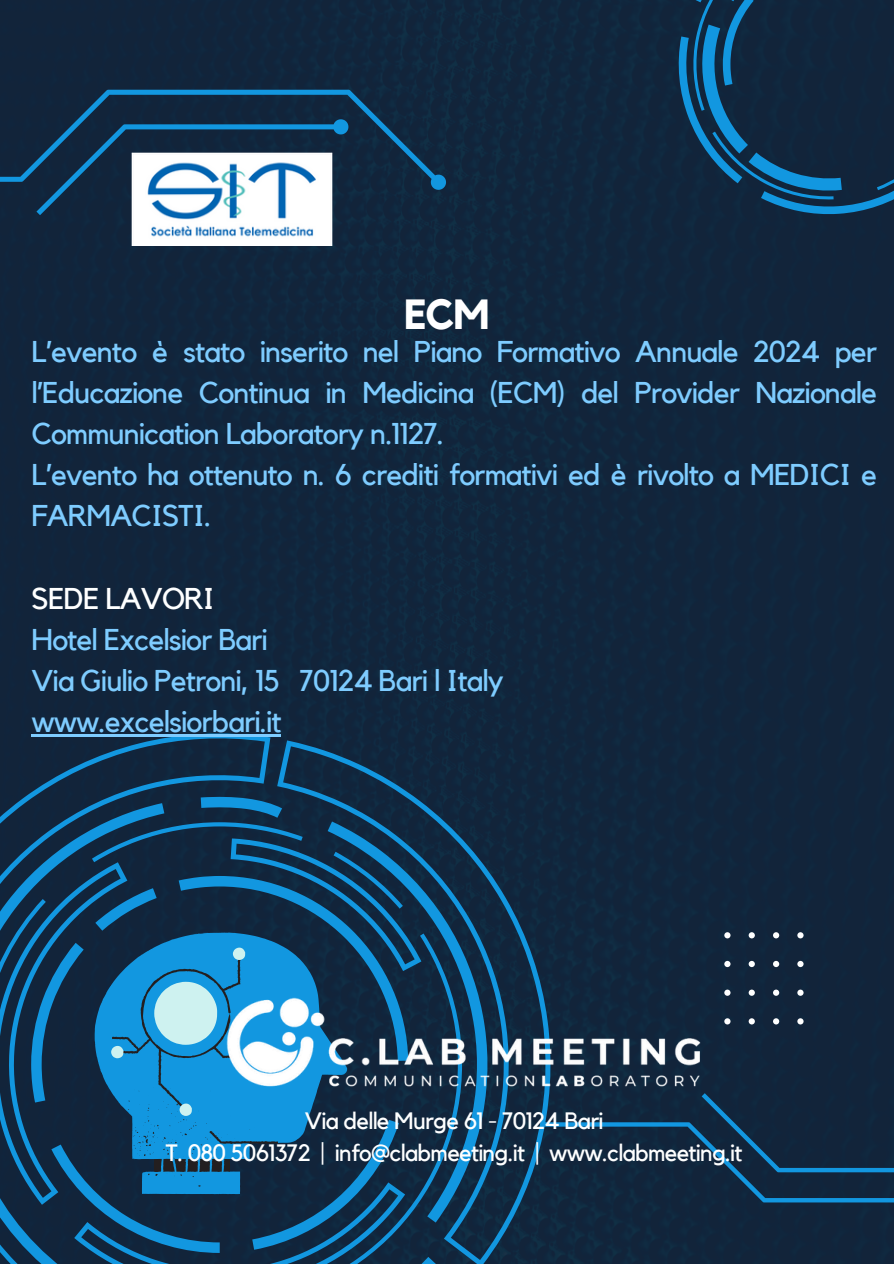
<style>
.page{position:relative;width:894px;height:1264px;background:#fff}
.page>*{position:absolute;margin:0;border:0;box-sizing:border-box;transform-origin:0 0}
.t1{font:700 42px "Kollektif";color:#fff}
.t2{font:30px/41.1px "Kollektif";letter-spacing:-.03em;color:#7eccff}
.t3{font:23.7px "Kollektif";letter-spacing:-.03em;color:#feffff}
.s1{color:#feffff}
</style>
<div class="page">
<div style="left:0;top:0;width:893px;height:1263px;background:#11243b"></div>
<svg style="left:0;top:730px;width:553px;height:533px;background:#113959"></svg>
<svg style="left:676px;top:0;width:217px;height:215px;background:#113452"></svg>
<svg style="left:749px;top:1093px;width:144px;height:109px;background:#112e48"></svg>
<svg style="left:0;top:90px;width:446px;height:125px;background:#11304c"></svg>
<svg style="left:95px;top:932px;width:90px;height:262px;background:#114469"></svg>
<svg style="left:111px;top:947px;width:74px;height:240px;background:#2485bb"></svg>
<svg style="left:749px;top:932px;width:53px;height:92px;background:#213348"></svg>
<img style="left:131px;top:152px;width:202px;height:94px">
<hr style="left:32px;top:734px;width:249px;height:3px;background:#7eccff">
<img style="left:185px;top:886px;width:564px;height:316px">
<p class="t1" style="left:404px;top:295px;width:87px">ECM</p>
<p class="t2" style="left:32px;top:332px;width:846px">L’evento è stato inserito nel Piano Formativo Annuale 2024 per l’Educazione Continua in Medicina (ECM) del Provider Nazionale Communication Laboratory n.1127.<br>L’evento ha ottenuto n. 6 crediti formativi ed è rivolto a MEDICI e FARMACISTI.</p>
<p class="t2" style="left:32px;top:579px;width:473px"><span class="s1">SEDE LAVORI<br></span>Hotel Excelsior Bari<br>Via Giulio Petroni, 15 70124 Bari l Italy www.excelsiorbari.it</p>
<h2 class="t3" style="left:305px;top:1110px;width:300px">Via delle Murge 61 - 70124 Bari</h2>
<h2 class="t3" style="left:166px;top:1142px;width:578px">T. 080 5061372 | info@clabmeeting.it | www.clabmeeting.it</h2>
</div>
